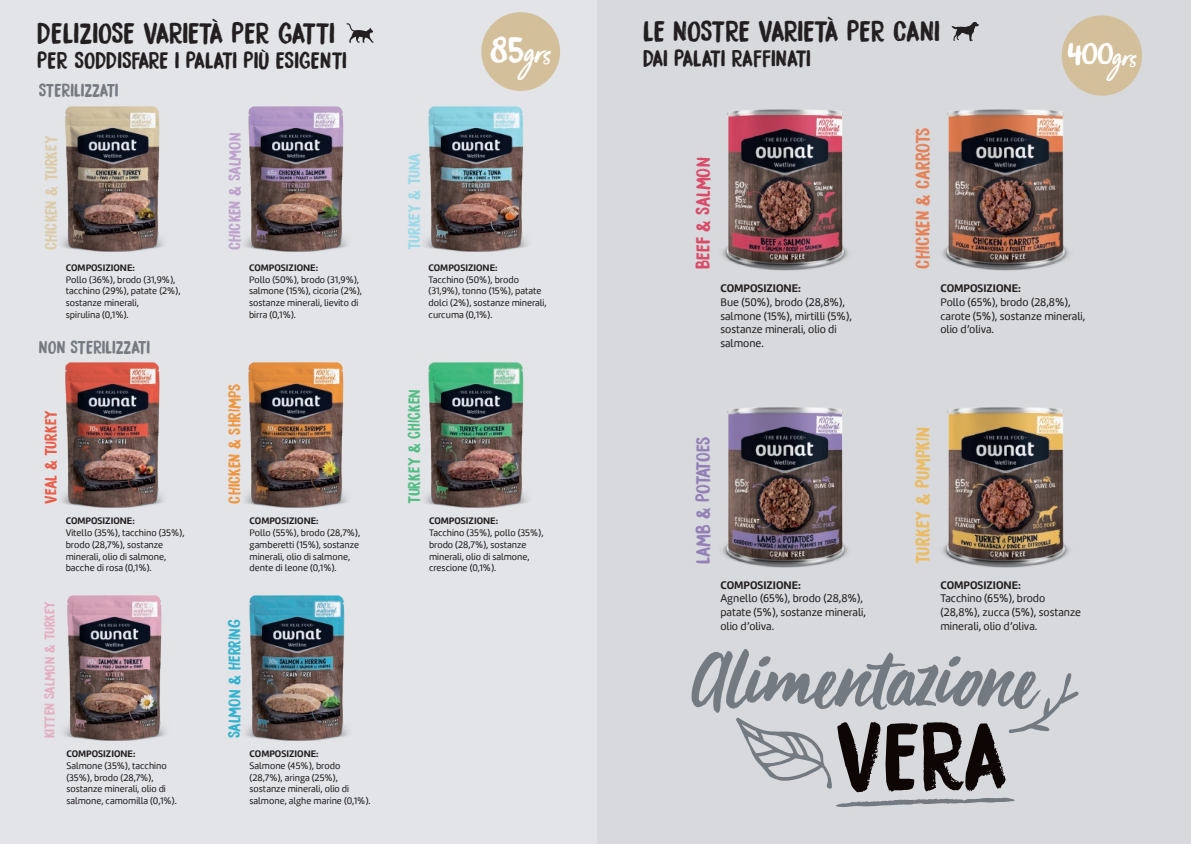
<style>
.page{position:relative;width:1191px;height:844px;background:#fff}
.page>*{position:absolute;margin:0;border:0;box-sizing:border-box;transform-origin:0 0}
.t1{font:31.15px "Viva Beautiful B";color:#fff}
.t2{font:27.82px "Bocadillo";color:#fff}
.t3{font:26.25px "Bocadillo";letter-spacing:-.03em;color:#231f20}
.t4{font:21px "Bocadillo";color:#231f20}
.t5{font:21px "Bocadillo";letter-spacing:-.03em;color:#231f20}
.t6{font:17.5px "Bocadillo";color:#e58258}
.t7{font:17.5px "Bocadillo";color:#ebbc61}
.t8{font:17.5px "Bocadillo";letter-spacing:-.04em;color:#9280b6}
.t9{font:17.5px "Bocadillo";color:#d94b68}
.t10{font:16.45px "Bocadillo";letter-spacing:-.01em;color:#757980}
.t11{font:15.05px "Bocadillo";color:#ef953e}
.t12{font:15.05px "Bocadillo";color:#32b2ce}
.t13{font:15.05px "Bocadillo";color:#53bd85}
.t14{font:15.05px "Bocadillo";color:#dccba8}
.t15{font:15.05px "Bocadillo";color:#bea1cc}
.t16{font:15.05px "Bocadillo";color:#ea5d49}
.t17{font:15.05px "Bocadillo";color:#9ad9e9}
.t18{font:12.95px "Bocadillo";color:#e5aec1}
.t19{font:11.38px/13.7px "Amelia Rounded Regular";color:#231f20}
.t20{font:700 11.38px "Amelia Rounded";color:#231f20}
.t21{font:9.8px/11.7px "Amelia Rounded Regular";color:#231f20}
.t22{font:700 9.8px "Amelia Rounded";color:#231f20}
.s1{font-family:"Bocadillo"}
.s2{font-family:"Viva Beautiful B"}
</style>
<div class="page">
<div style="left:0;top:0;width:1191px;height:843px;background:#e2e4e7"></div>
<div style="left:597px;top:0;width:594px;height:843px;background:#d7d9dc"></div>
<img style="left:61px;top:362px;width:103px;height:146px">
<img style="left:245px;top:362px;width:103px;height:146px">
<img style="left:63px;top:595px;width:103px;height:146px">
<img style="left:246px;top:595px;width:103px;height:146px">
<img style="left:425px;top:362px;width:103px;height:146px">
<svg style="left:346px;top:23px;width:27px;height:20px"></svg>
<img style="left:61px;top:106px;width:103px;height:146px">
<img style="left:245px;top:106px;width:103px;height:146px">
<img style="left:425px;top:84px;width:118px;height:168px">
<div style="left:481px;top:12px;width:79px;height:79px;background:#d3c09a;border-radius:50%"></div>
<img style="left:722px;top:109px;width:126px;height:162px">
<img style="left:942px;top:109px;width:127px;height:162px">
<img style="left:722px;top:407px;width:126px;height:161px">
<img style="left:943px;top:407px;width:126px;height:161px">
<svg style="left:951px;top:22px;width:28px;height:19px"></svg>
<div style="left:1061px;top:15px;width:81px;height:81px;background:#d3c09a;border-radius:50%"></div>
<svg style="left:691px;top:649px;width:387px;height:158px"></svg>
<h3 class="t3" style="left:37px;top:15px;width:299px">DELIZIOSE VARIETÀ PER GATTI</h3>
<h3 class="t4" style="left:37px;top:46px;width:311px">PER SODDISFARE I PALATI PIÙ ESIGENTI</h3>
<h3 class="t10" style="left:39px;top:80px;width:81px">STERILIZZATI</h3>
<h3 class="t14" style="left:41px;top:250px;width:116px;rotate:-90deg">CHICKEN &amp; Turkey</h3>
<h3 class="t15" style="left:224px;top:250px;width:119px;rotate:-90deg">CHICKEN &amp; Salmon</h3>
<p class="t22" style="left:66px;top:261px;width:71px">COMPOSIZIONE:</p>
<p class="t21" style="left:66px;top:273px;width:116px">Pollo (36%), brodo (31,9%), tacchino (29%), patate (2%), sostanze minerali,<br>spirulina (0,1%).</p>
<p class="t22" style="left:249px;top:261px;width:71px">COMPOSIZIONE:</p>
<p class="t21" style="left:249px;top:273px;width:115px">Pollo (50%), brodo (31,9%), salmone (15%), cicoria (2%), sostanze minerali, lievito di birra (0,1%).</p>
<h3 class="t10" style="left:39px;top:336px;width:113px">NON STERILIZZATI</h3>
<h1 class="t1" style="left:489px;top:33px;width:63px"><span class="s1">85</span>grs</h1>
<h3 class="t17" style="left:404px;top:250px;width:98px;rotate:-90deg">Turkey &amp; Tuna</h3>
<p class="t22" style="left:428px;top:261px;width:71px">COMPOSIZIONE:</p>
<p class="t21" style="left:428px;top:273px;width:120px">Tacchino (50%), brodo (31,9%), tonno (15%), patate dolci (2%), sostanze minerali, curcuma (0,1%).</p>
<h3 class="t16" style="left:41px;top:503px;width:95px;rotate:-90deg">Veal &amp; Turkey</h3>
<p class="t22" style="left:66px;top:514px;width:71px">COMPOSIZIONE:</p>
<p class="t21" style="left:66px;top:527px;width:120px">Vitello (35%), tacchino (35%), brodo (28,7%), sostanze minerali, olio di salmone, bacche di rosa (0,1%).</p>
<h3 class="t18" style="left:41px;top:738px;width:139px;rotate:-90deg">KITTEN Salmon &amp; Turkey</h3>
<p class="t22" style="left:66px;top:747px;width:71px">COMPOSIZIONE:</p>
<p class="t21" style="left:66px;top:759px;width:112px">Salmone (35%), tacchino (35%), brodo (28,7%), sostanze minerali, olio di salmone, camomilla (0,1%).</p>
<h3 class="t11" style="left:224px;top:503px;width:122px;rotate:-90deg">CHICKEN &amp; shrimps</h3>
<h3 class="t13" style="left:404px;top:503px;width:116px;rotate:-90deg">Turkey &amp; chicken</h3>
<p class="t22" style="left:249px;top:514px;width:71px">COMPOSIZIONE:</p>
<p class="t21" style="left:249px;top:527px;width:112px">Pollo (55%), brodo (28,7%), gamberetti (15%), sostanze minerali, olio di salmone, dente di leone (0,1%).</p>
<p class="t22" style="left:429px;top:514px;width:71px">COMPOSIZIONE:</p>
<p class="t21" style="left:429px;top:527px;width:116px">Tacchino (35%), pollo (35%), brodo (28,7%), sostanze minerali, olio di salmone, crescione (0,1%).</p>
<h3 class="t12" style="left:224px;top:738px;width:121px;rotate:-90deg">Salmon &amp; Herring</h3>
<p class="t22" style="left:249px;top:747px;width:71px">COMPOSIZIONE:</p>
<p class="t21" style="left:249px;top:759px;width:123px">Salmone (45%), brodo (28,7%), aringa (25%), sostanze minerali, olio di salmone, alghe marine (0,1%).</p>
<h3 class="t3" style="left:643px;top:13px;width:298px">LE NOSTRE VARIETÀ PER CANI</h3>
<h3 class="t5" style="left:643px;top:45px;width:169px">DAI PALATI RAFFINATI</h3>
<h3 class="t9" style="left:691px;top:269px;width:113px;rotate:-90deg">Beef &amp; Salmon</h3>
<h3 class="t6" style="left:911px;top:269px;width:143px;rotate:-90deg">CHICKEN &amp; CarroTs</h3>
<h2 class="t2" style="left:1067px;top:35px;width:71px">400<span class="s2">grs</span></h2>
<p class="t20" style="left:720px;top:281px;width:82px">COMPOSIZIONE:</p>
<p class="t19" style="left:720px;top:295px;width:133px">Bue (50%), brodo (28,8%), salmone (15%), mirtilli (5%), sostanze minerali, olio di salmone.</p>
<h3 class="t8" style="left:691px;top:563px;width:129px;rotate:-90deg">Lamb &amp; PoTaToes</h3>
<p class="t20" style="left:720px;top:577px;width:82px">COMPOSIZIONE:</p>
<p class="t19" style="left:720px;top:591px;width:147px">Agnello (65%), brodo (28,8%), patate (5%), sostanze minerali, olio d’oliva.</p>
<p class="t20" style="left:940px;top:281px;width:82px">COMPOSIZIONE:</p>
<p class="t19" style="left:940px;top:295px;width:146px">Pollo (65%), brodo (28,8%), carote (5%), sostanze minerali, olio d’oliva.</p>
<h3 class="t7" style="left:911px;top:563px;width:139px;rotate:-90deg">Turkey &amp; Pumpkin</h3>
<p class="t20" style="left:940px;top:577px;width:82px">COMPOSIZIONE:</p>
<p class="t19" style="left:940px;top:591px;width:142px">Tacchino (65%), brodo (28,8%), zucca (5%), sostanze minerali, olio d’oliva.</p>
</div>
